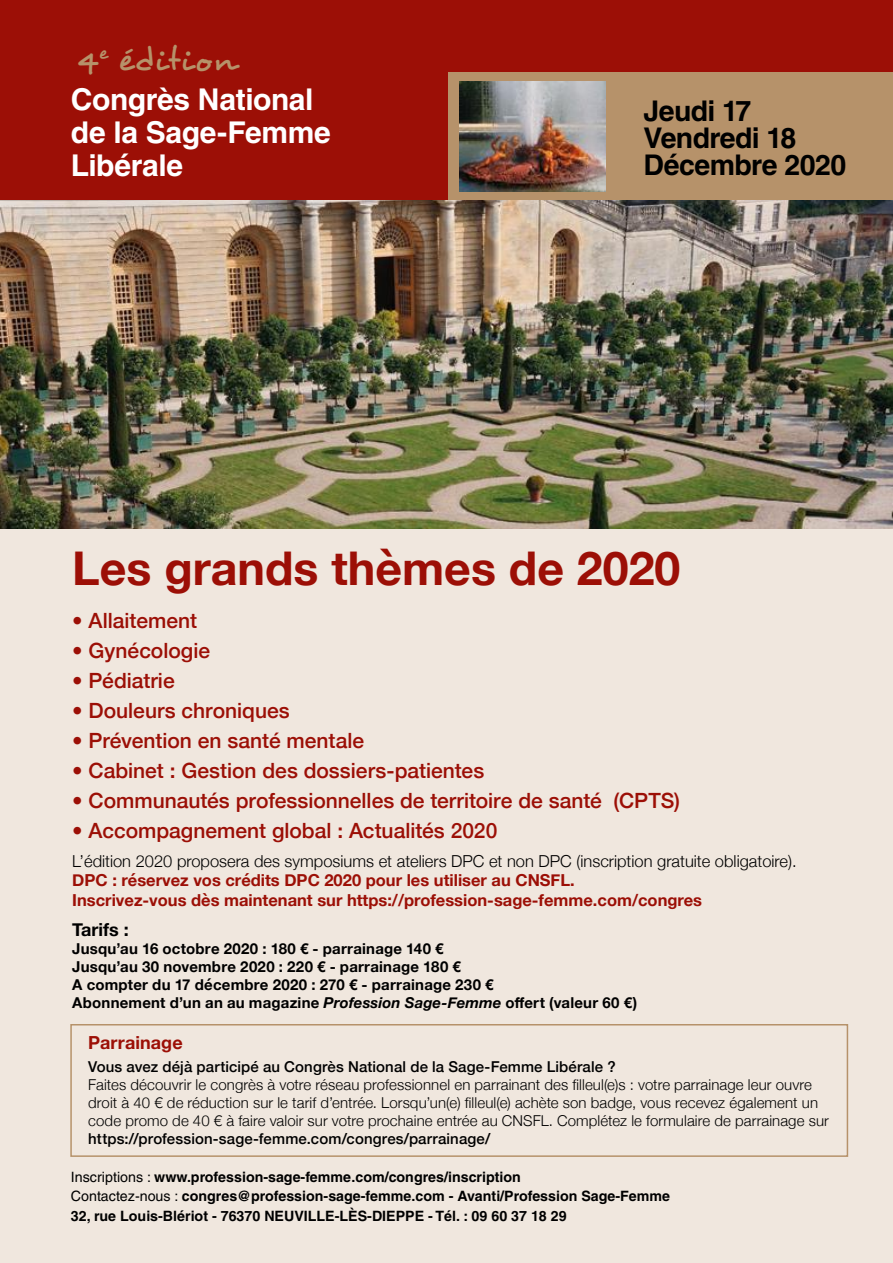
<style>
.page{position:relative;width:893px;height:1263px;background:#fff}
.page>*{position:absolute;margin:0;border:0;box-sizing:border-box;transform-origin:0 0}
.t1{font:700 46.5px "Helvetica Neue";color:#9c0f06}
.t2{font:33.45px "Desyrel";letter-spacing:.015em;color:#b6926a}
.t3{font:700 30px/33px "Helvetica";letter-spacing:-.015em;color:#fff}
.t4{font:700 28.5px/27px "Helvetica";letter-spacing:-.02em;color:#000}
.t5{font:500 21px "Helvetica Neue";color:#9c0f06}
.t6{font:700 18px "Helvetica Neue";letter-spacing:.005em;color:#9c0f06}
.t7{font:700 18px "Helvetica Neue";color:#000}
.t8{font:700 16.5px/19.5px "Helvetica Neue";color:#9c0f06}
.t9{font:300 16.5px "Helvetica Neue";color:#000}
.t10{font:300 15px/18px "Helvetica Neue";letter-spacing:.005em;color:#000}
.t11{font:700 15px/18px "Helvetica Neue";letter-spacing:.015em;color:#000}
.t12{font:500 15px "Helvetica Neue";letter-spacing:.01em;color:#000}
.t13{font:700 14.25px/19.5px "Helvetica";color:#000}
.s1{font-style:italic}
.s2{font-weight:400}
</style>
<div class="page">
<div style="left:0;top:527px;width:893px;height:736px;background:#f0e7de"></div>
<img style="left:0;top:200px;width:893px;height:329px">
<div style="left:0;top:0;width:893px;height:200px;background:#9c0f06"></div>
<div style="left:70px;top:1024px;width:778px;height:133px;border:2px solid #b6926a"></div>
<div style="left:448px;top:72px;width:445px;height:128px;background:#b6926a"></div>
<img style="left:459px;top:82px;width:146px;height:110px">
<h2 class="t2" style="left:77px;top:39px;width:160px">4<sup>e</sup> édition</h2>
<h3 class="t3" style="left:71px;top:82px;width:262px">Congrès National de la Sage-Femme<br>Libérale</h3>
<h3 class="t4" style="left:643px;top:97px;width:204px">Jeudi 17<br>Vendredi 18<br>Décembre 2020</h3>
<h1 class="t1" style="left:72px;top:532px;width:610px">Les grands thèmes de 2020</h1>
<h3 class="t5" style="left:72px;top:604px;width:126px">• Allaitement</h3>
<h3 class="t5" style="left:72px;top:634px;width:139px">• Gynécologie</h3>
<h3 class="t5" style="left:72px;top:664px;width:104px">• Pédiatrie</h3>
<h3 class="t5" style="left:72px;top:694px;width:219px">• Douleurs chroniques</h3>
<h3 class="t5" style="left:72px;top:724px;width:293px">• Prévention en santé mentale</h3>
<h3 class="t5" style="left:72px;top:754px;width:413px">• Cabinet : Gestion des dossiers-patientes</h3>
<h3 class="t5" style="left:72px;top:784px;width:609px">• Communautés professionnelles de territoire de santé (CPTS)</h3>
<h3 class="t5" style="left:72px;top:814px;width:427px">• Accompagnement global : Actualités 2020</h3>
<p class="t9" style="left:72px;top:847px;width:726px">L’édition 2020 proposera des symposiums et ateliers DPC et non DPC (inscription gratuite obligatoire).</p>
<p class="t8" style="left:72px;top:871px;width:631px">DPC : réservez vos crédits DPC 2020 pour les utiliser au CNSFL.<br>Inscrivez-vous dès maintenant sur https://profession-sage-femme.com/congres</p>
<p class="t7" style="left:72px;top:915px;width:58px">Tarifs :</p>
<p class="t11" style="left:72px;top:940px;width:566px">Jusqu’au 16 octobre 2020 : 180 € - parrainage 140 €<br>Jusqu’au 30 novembre 2020 : 220 € - parrainage 180 €<br>A compter du 17 décembre 2020 : 270 € - parrainage 230 €<br>Abonnement d’un an au magazine <span class="s1">Profession Sage-Femme</span> offert (valeur 60 €)</p>
<p class="t6" style="left:88px;top:1029px;width:96px">Parrainage</p>
<p class="t12" style="left:88px;top:1054px;width:529px">Vous avez déjà participé au Congrès National de la Sage-Femme Libérale ?</p>
<p class="t10" style="left:88px;top:1074px;width:742px">Faites découvrir le congrès à votre réseau professionnel en parrainant des filleul(e)s : votre parrainage leur ouvre droit à 40 € de réduction sur le tarif d’entrée. Lorsqu’un(e) filleul(e) achète son badge, vous recevez également un code promo de 40 € à faire valoir sur votre prochaine entrée au CNSFL. Complétez le formulaire de parrainage sur</p>
<p class="t12" style="left:88px;top:1126px;width:404px">https://profession-sage-femme.com/congres/parrainage/</p>
<p class="t13" style="left:71px;top:1167px;width:601px"><span class="s2">Inscriptions :</span> www.profession-sage-femme.com/congres/inscription<br><span class="s2">Contactez-nous :</span> congres@profession-sage-femme.com - Avanti/Profession Sage-Femme<br>32, rue Louis-Blériot - 76370 NEUVILLE-LÈS-DIEPPE - Tél. : 09 60 37 18 29</p>
</div>
